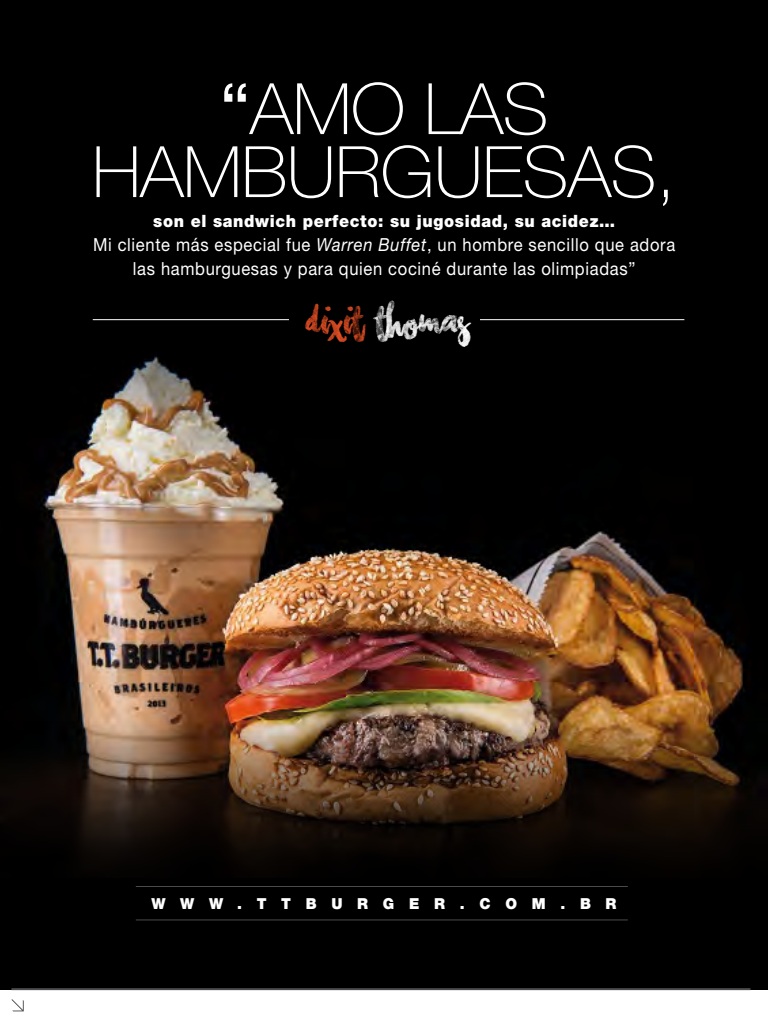
<style>
.page{position:relative;width:768px;height:1024px;background:#fff}
.page>*{position:absolute;margin:0;border:0;box-sizing:border-box;transform-origin:0 0}
.t1{font:100 71px/63px "Helvetica Neue";letter-spacing:-.01em;color:#fff;text-align:center}
.t2{font:51.2px "Chasing Embers";color:#fff;scale:.94 1}
.t3{font:18px/24px "Helvetica Neue";letter-spacing:.04em;color:#fff;text-align:center;scale:.92 1}
.t4{font:900 17px "Helvetica Neue";letter-spacing:.04em;color:#fff;scale:.94 1}
.t5{font:900 15.2px "Helvetica Neue";letter-spacing:1em;color:#fff}
.s1{font-weight:400}
.s2{font-style:italic}
.s3{color:#e95124}
</style>
<div class="page">
<div style="left:0;top:0;width:768px;height:990px;background:#000"></div>
<img style="left:41px;top:420px;width:704px;height:301px">
<img style="left:0;top:721px;width:768px;height:200px">
<svg style="left:11px;top:999px;width:13px;height:12px"></svg>
<hr style="left:11px;top:988px;width:739px;height:2px;background:#4b4b4d">
<hr style="left:136px;top:886px;width:492px;height:1px;background:#4b4b4d">
<hr style="left:136px;top:919px;width:492px;height:1px;background:#4b4b4d">
<hr style="left:480px;top:319px;width:204px;height:1px;background:#fff">
<hr style="left:93px;top:319px;width:196px;height:1px;background:#fff">
<h1 class="t1" style="left:92px;top:77px;width:586px"><span class="s1">“</span>AMO LAS<br>HAMBURGUESAS,</h1>
<p class="t4" style="left:153px;top:211px;width:493px">son el sandwich perfecto: su jugosidad, su acidez…</p>
<p class="t3" style="left:93px;top:232px;width:634px">Mi cliente más especial fue <span class="s2">Warren Buffet</span>, un hombre sencillo que adora las hamburguesas y para quien cociné durante las olimpiadas”</p>
<h2 class="t2" style="left:307px;top:300px;width:175px"><span class="s3">dixit</span> THOMAS</h2>
<p class="t5" style="left:151px;top:895px;width:467px">WWW.TTBURGER.COM.BR</p>
</div>
